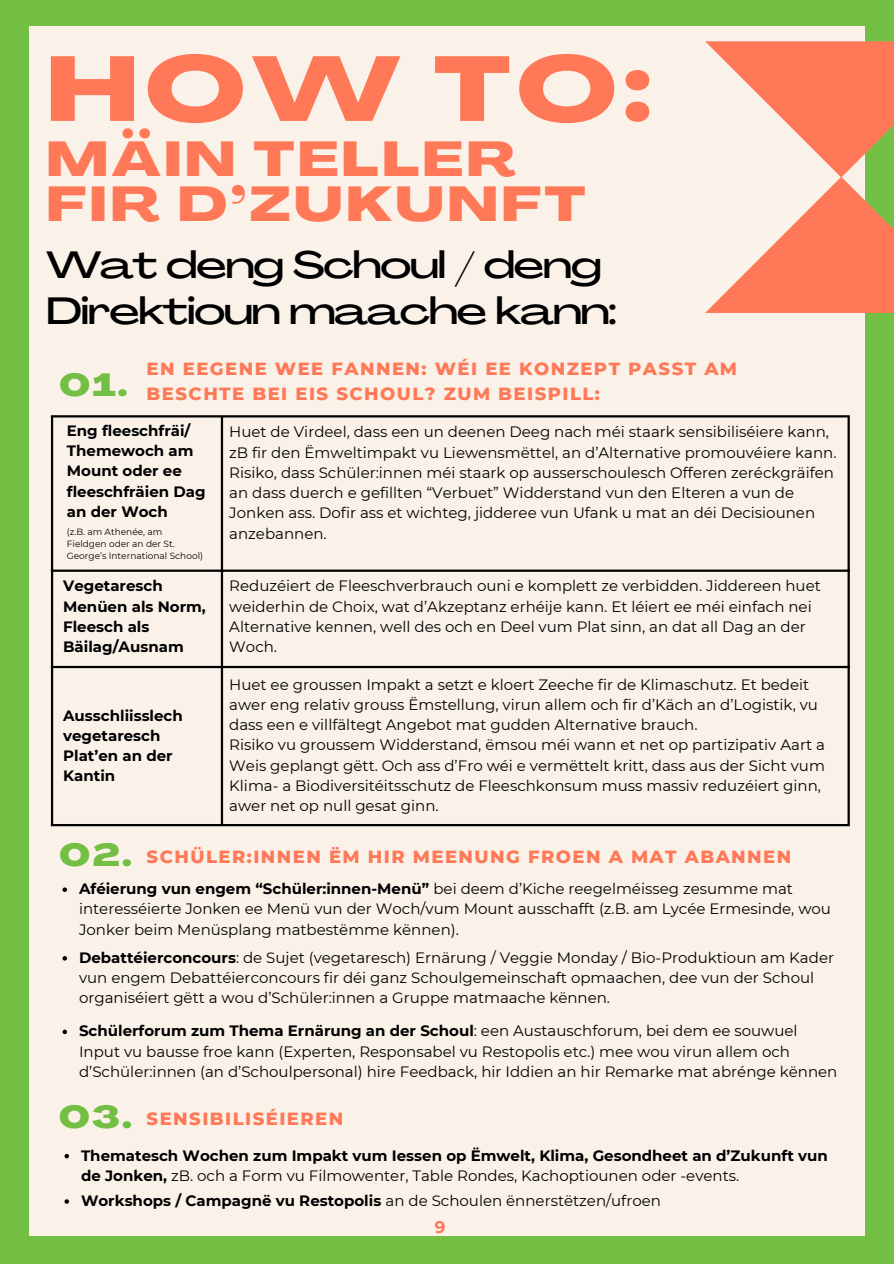
<style>
.page{position:relative;width:894px;height:1264px;background:#fff}
.page>*{position:absolute;margin:0;border:0;box-sizing:border-box;transform-origin:0 0}
.t1{font:800 90.3px "Agrandir Grand";color:#ff7958}
.t2{font:800 48.3px/45px "Agrandir Grand";letter-spacing:.07em;color:#ff7958}
.t3{font:500 37.5px/46.2px "Agrandir Grand";letter-spacing:-.03em;color:#000001}
.t4{font:800 31.5px "Agrandir Grand";color:#72bf44}
.t5{font:800 18px/24.8px "Montserrat";letter-spacing:.08em;color:#ff7958}
.t6{font:700 16.8px "Montserrat";color:#ff7958}
.t7{font:15px/20.2px "Montserrat";color:#000001}
.t8{font:700 15px/20.2px "Montserrat";color:#000001}
.t9{font:9px/12px "Montserrat";color:#000001}
.s1{font-weight:700}
.s2{font-weight:400}
</style>
<div class="page">
<div style="left:0;top:0;width:893px;height:1263px;background:#72bf44"></div>
<div style="left:29px;top:26px;width:835px;height:1210px;background:#faf2e9"></div>
<svg style="left:705px;top:41px;width:188px;height:271px;fill:#ff7958"></svg>
<hr style="left:51px;top:417px;width:2px;height:407px;background:#000">
<hr style="left:221px;top:417px;width:2px;height:407px;background:#000">
<hr style="left:847px;top:417px;width:2px;height:407px;background:#000">
<hr style="left:51px;top:415px;width:798px;height:2px;background:#000">
<hr style="left:51px;top:569px;width:798px;height:3px;background:#000">
<hr style="left:51px;top:666px;width:798px;height:2px;background:#000">
<hr style="left:51px;top:824px;width:798px;height:2px;background:#000">
<svg style="left:62px;top:887px;width:5px;height:5px"></svg>
<svg style="left:62px;top:956px;width:5px;height:4px"></svg>
<svg style="left:62px;top:1029px;width:5px;height:5px"></svg>
<svg style="left:64px;top:1153px;width:5px;height:5px"></svg>
<svg style="left:64px;top:1199px;width:5px;height:4px"></svg>
<h1 class="t1" style="left:46px;top:53px;width:606px">HOW TO:</h1>
<h1 class="t2" style="left:46px;top:141px;width:540px">MÄIN TELLER<br>FIR D’ZUKUNFT</h1>
<h2 class="t3" style="left:46px;top:245px;width:571px">Wat deng Schoul / deng<br>Direktioun maache kann:</h2>
<h3 class="t5" style="left:147px;top:356px;width:591px">EN EEGENE WEE FANNEN: WÉI EE KONZEPT PASST AM<br>BESCHTE BEI EIS SCHOUL? ZUM BEISPILL:</h3>
<h4 class="t7" style="left:229px;top:422px;width:608px">Huet de Virdeel, dass een un deenen Deeg nach méi staark sensibiliséiere kann, zB fir den Ëmweltimpakt vu Liewensmëttel, an d’Alternative promouvéiere kann.<br>Risiko, dass Schüler:innen méi staark op ausserschoulesch Offeren zeréckgräifen an dass duerch e gefillten “Verbuet” Widderstand vun den Elteren a vun de Jonken ass. Dofir ass et wichteg, jidderee vun Ufank u mat an déi Decisiounen anzebannen.</h4>
<h5 class="t4" style="left:59px;top:372px;width:70px">01.</h5>
<h4 class="t8" style="left:67px;top:420px;width:140px">Eng fleeschfräi/<br>Themewoch am<br>Mount oder ee fleeschfräien Dag an der Woch</h4>
<p class="t9" style="left:67px;top:525px;width:138px">(z.B. am Athenée, am<br>Fieldgen oder an der St.<br>George’s International School)</p>
<p class="t8" style="left:63px;top:576px;width:144px">Vegetaresch<br>Menüen als Norm,<br>Fleesch als<br>Bäilag/Ausnam</p>
<p class="t8" style="left:63px;top:705px;width:121px">Ausschliisslech vegetaresch<br>Plat’en an der<br>Kantin</p>
<p class="t7" style="left:229px;top:576px;width:593px">Reduzéiert de Fleeschverbrauch ouni e komplett ze verbidden. Jiddereen huet weiderhin de Choix, wat d’Akzeptanz erhéije kann. Et léiert ee méi einfach nei Alternative kennen, well des och en Deel vum Plat sinn, an dat all Dag an der Woch.</p>
<h6 class="t7" style="left:229px;top:674px;width:597px">Huet ee groussen Impakt a setzt e kloert Zeeche fir de Klimaschutz. Et bedeit awer eng relativ grouss Ëmstellung, virun allem och fir d’Käch an d’Logistik, vu dass een e villfältegt Angebot mat gudden Alternative brauch.<br>Risiko vu groussem Widderstand, ëmsou méi wann et net op partizipativ Aart a Weis geplangt gëtt. Och ass d’Fro wéi e vermëttelt kritt, dass aus der Sicht vum Klima- a Biodiversitéitsschutz de Fleeschkonsum muss massiv reduzéiert ginn, awer net op null gesat ginn.</h6>
<h5 class="t4" style="left:59px;top:842px;width:74px">02.</h5>
<h6 class="t5" style="left:147px;top:844px;width:646px">SCHÜLER:INNEN ËM HIR MEENUNG FROEN A MAT ABANNEN</h6>
<h5 class="t7" style="left:79px;top:878px;width:753px"><span class="s1">Aféierung vun engem “Schüler:innen-Menü”</span> bei deem d’Kiche reegelméisseg zesumme mat interesséierte Jonken ee Menü vun der Woch/vum Mount ausschafft (z.B. am Lycée Ermesinde, wou<br>Jonker beim Menüsplang matbestëmme kënnen).</h5>
<h6 class="t7" style="left:79px;top:947px;width:756px"><span class="s1">Debattéierconcours</span>: de Sujet (vegetaresch) Ernärung / Veggie Monday / Bio-Produktioun am Kader vun engem Debattéierconcours fir déi ganz Schoulgemeinschaft opmaachen, dee vun der Schoul organiséiert gëtt a wou d’Schüler:innen a Gruppe matmaache kënnen.</h6>
<h3 class="t7" style="left:79px;top:1020px;width:759px"><span class="s1">Schülerforum zum Thema Ernärung an der Schoul</span>: een Austauschforum, bei dem ee souwuel<br>Input vu bausse froe kann (Experten, Responsabel vu Restopolis etc.) mee wou virun allem och d’Schüler:innen (an d’Schoulpersonal) hire Feedback, hir Iddien an hir Remarke mat abrénge kënnen</h3>
<h4 class="t4" style="left:59px;top:1104px;width:75px">03.</h4>
<h3 class="t5" style="left:147px;top:1105px;width:198px">SENSIBILISÉIEREN</h3>
<p class="t8" style="left:81px;top:1145px;width:748px">Thematesch Wochen zum Impakt vum Iessen op Ëmwelt, Klima, Gesondheet an d’Zukunft vun de Jonken, <span class="s2">zB. och a Form vu Filmowenter, Table Rondes, Kachoptiounen oder -events.</span></p>
<p class="t7" style="left:81px;top:1190px;width:581px"><span class="s1">Workshops / Campagnë vu Restopolis</span> an de Schoulen ënnerstëtzen/ufroen</p>
<p class="t6" style="left:434px;top:1216px;width:12px">9</p>
</div>
